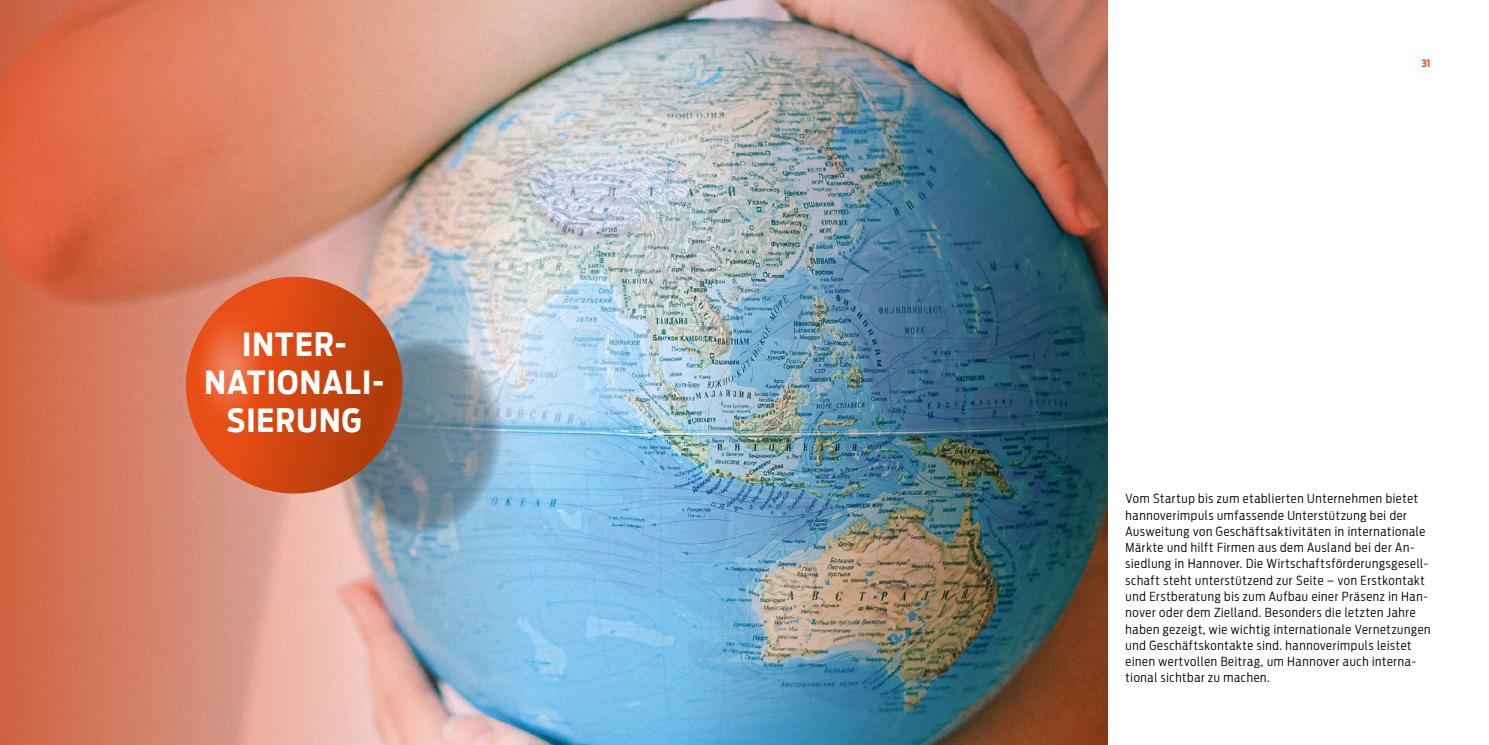
<style>
.page{position:relative;width:1489px;height:745px;background:#fff}
.page>*{position:absolute;margin:0;border:0;box-sizing:border-box;transform-origin:0 0}
.t1{font:700 31.88px/38.2px "Antenna Cond";letter-spacing:.04em;color:#fff;text-align:center}
.t2{font:300 12.5px/16.2px "Antenna Cond";letter-spacing:.055em;color:#000}
.t3{font:700 10px "Antenna Cond";color:#e94d16}
</style>
<div class="page">
<img style="left:524px;top:0;width:162px;height:744px">
<img style="left:686px;top:0;width:421px;height:744px">
<svg style="left:0;top:0;width:524px;height:744px;background:#d28f7c"></svg>
<svg style="left:338px;top:332px;width:170px;height:206px;background:#89a2b2"></svg>
<svg style="left:170px;top:261px;width:248px;height:247px;background:#d6907d"></svg>
<svg style="left:188px;top:276px;width:230px;height:232px;background:#c1623f"></svg>
<svg style="left:195px;top:299px;width:70px;height:133px;background:#e85d2d"></svg>
<h1 class="t1" style="left:204px;top:325px;width:175px">INTER----<br>NATIONALI-<br>SIERUNG</h1>
<p class="t3" style="left:1421px;top:57px;width:11px">31</p>
<p class="t2" style="left:1125px;top:490px;width:306px">Vom Startup bis zum etablierten Unternehmen bietet hannoverimpuls umfassende Unterstützung bei der Ausweitung von Geschäftsaktivitäten in internationale Märkte und hilft Firmen aus dem Ausland bei der An&shy;siedlung in Hannover. Die Wirtschaftsförderungsgesell&shy;schaft steht unterstützend zur Seite – von Erstkontakt und Erstberatung bis zum Aufbau einer Präsenz in Han&shy;nover oder dem Zielland. Besonders die letzten Jahre haben gezeigt, wie wichtig internationale Vernetzungen und Geschäftskontakte sind. hannoverimpuls leistet einen wertvollen Beitrag, um Hannover auch interna&shy;tional sichtbar zu machen.</p>
</div>
